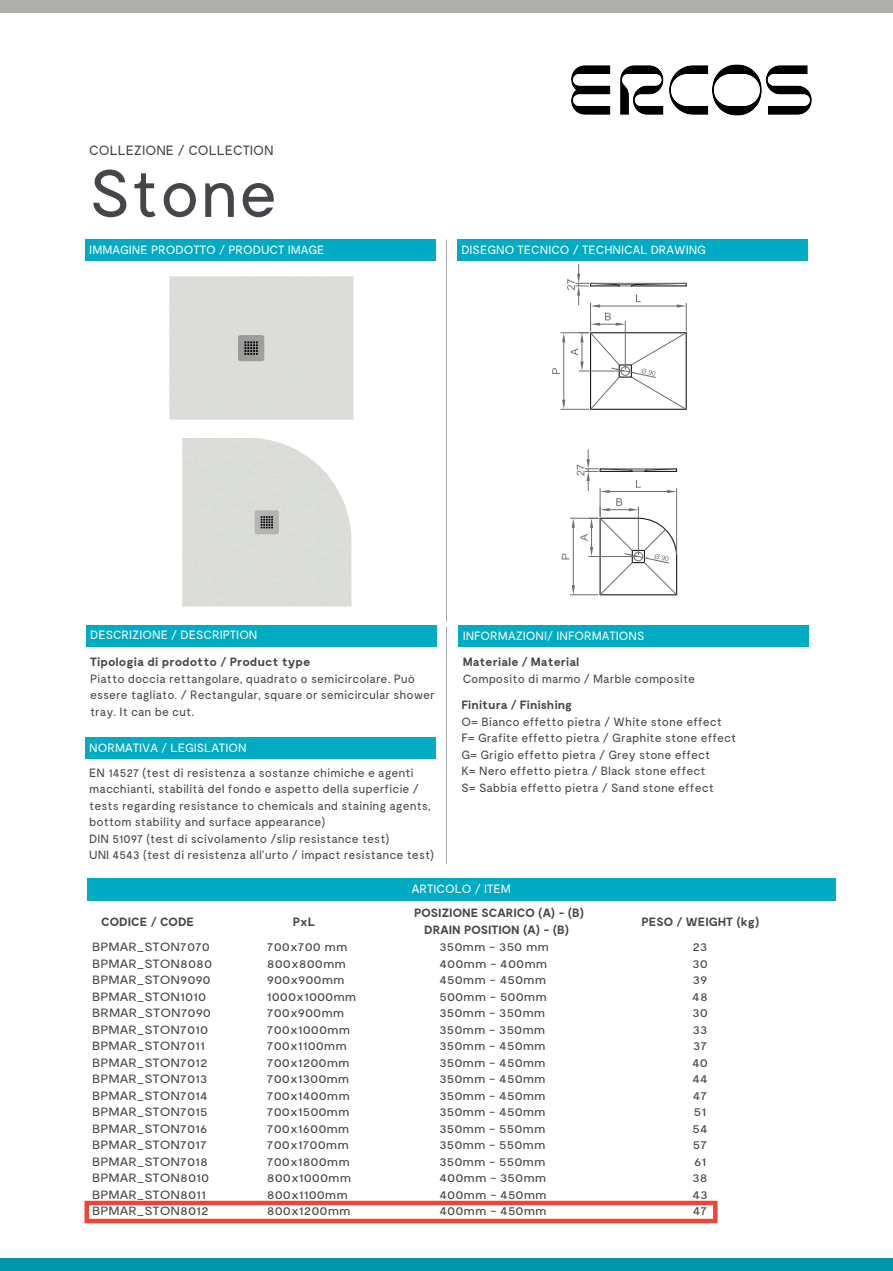
<style>
.page{position:relative;width:893px;height:1271px;background:#fff}
.page>*{position:absolute;margin:0;border:0;box-sizing:border-box;transform-origin:0 0}
.t1{font:67.2px "Moderat";color:#43464a}
.t2{font:13.5px "Moderat";color:#43464a}
.t3{font:12px/16.5px "Moderat";color:#43464a}
.t4{font:12px/16.5px "Moderat";color:#43464a;scale:1.12 1}
.t5{font:12px "Moderat";color:#fff}
.t6{font:700 12px/16.5px "Moderat";color:#43464a;text-align:center}
</style>
<div class="page">
<div style="left:0;top:0;width:893px;height:12px;background:#b0aeab"></div>
<div style="left:0;top:1259px;width:893px;height:12px;background:#0096aa"></div>
<div style="left:86px;top:625px;width:351px;height:21px;background:#00abc3"></div>
<div style="left:85px;top:240px;width:351px;height:21px;background:#00abc3"></div>
<div style="left:457px;top:240px;width:351px;height:21px;background:#00abc3"></div>
<hr style="left:446px;top:240px;width:1px;height:381px;background:#a8a9ad">
<hr style="left:446px;top:627px;width:1px;height:237px;background:#a8a9ad">
<div style="left:85px;top:737px;width:351px;height:22px;background:#00abc3"></div>
<div style="left:87px;top:878px;width:748px;height:22px;background:#00abc3"></div>
<div style="left:170px;top:276px;width:183px;height:143px;background:#dbddd8"></div>
<img style="left:182px;top:438px;width:169px;height:168px">
<div style="left:458px;top:625px;width:351px;height:21px;background:#00abc3"></div>
<img style="left:571px;top:64px;width:241px;height:52px">
<svg style="left:552px;top:264px;width:135px;height:146px"></svg>
<svg style="left:562px;top:450px;width:116px;height:146px"></svg>
<div style="left:85px;top:1201px;width:633px;height:22px;border:4px solid #f44336"></div>
<p class="t2" style="left:89px;top:143px;width:186px">COLLEZIONE / COLLECTION</p>
<h1 class="t1" style="left:89px;top:156px;width:190px">Stone</h1>
<p class="t5" style="left:89px;top:243px;width:237px">IMMAGINE PRODOTTO / PRODUCT IMAGE</p>
<p class="t5" style="left:461px;top:243px;width:246px">DISEGNO TECNICO / TECHNICAL DRAWING</p>
<p class="t5" style="left:90px;top:628px;width:169px">DESCRIZIONE / DESCRIPTION</p>
<p class="t5" style="left:463px;top:629px;width:183px">INFORMAZIONI/ INFORMATIONS</p>
<p class="t6" style="left:463px;top:654px;width:118px">Materiale / Material</p>
<p class="t3" style="left:463px;top:671px;width:234px">Composito di marmo / Marble composite</p>
<p class="t6" style="left:461px;top:697px;width:112px">Finitura / Finishing</p>
<p class="t3" style="left:461px;top:714px;width:277px">O= Bianco effetto pietra / White stone effect F= Grafite effetto pietra / Graphite stone effect G= Grigio effetto pietra / Grey stone effect<br>K= Nero effetto pietra / Black stone effect<br>S= Sabbia effetto pietra / Sand stone effect</p>
<p class="t6" style="left:90px;top:654px;width:222px">Tipologia di prodotto / Product type</p>
<p class="t3" style="left:90px;top:671px;width:346px">Piatto doccia rettangolare, quadrato o semicircolare. Può essere tagliato. / Rectangular, square or semicircular shower tray. It can be cut.</p>
<p class="t5" style="left:89px;top:741px;width:159px">NORMATIVA / LEGISLATION</p>
<p class="t3" style="left:89px;top:765px;width:346px">EN 14527 (test di resistenza a sostanze chimiche e agenti macchianti, stabilità del fondo e aspetto della superficie / tests regarding resistance to chemicals and staining agents, bottom stability and surface appearance)<br>DIN 51097 (test di scivolamento /slip resistance test)<br>UNI 4543 (test di resistenza all’urto / impact resistance test)</p>
<p class="t5" style="left:412px;top:882px;width:101px">ARTICOLO / ITEM</p>
<p class="t6" style="left:101px;top:914px;width:94px">CODICE / CODE</p>
<p class="t6" style="left:293px;top:914px;width:24px">PxL</p>
<p class="t6" style="left:414px;top:905px;width:172px">POSIZIONE SCARICO (A) - (B)<br>DRAIN POSITION (A) - (B)</p>
<p class="t6" style="left:642px;top:914px;width:119px">PESO / WEIGHT (kg)</p>
<p class="t4" style="left:92px;top:939px;width:109px">BPMAR_STON7070<br>BPMAR_STON8080<br>BPMAR_STON9090<br>BPMAR_STON1010<br>BRMAR_STON7090<br>BPMAR_STON7010<br>BPMAR_STON7011<br>BPMAR_STON7012<br>BPMAR_STON7013<br>BPMAR_STON7014<br>BPMAR_STON7015<br>BPMAR_STON7016<br>BPMAR_STON7017<br>BPMAR_STON7018<br>BPMAR_STON8010<br>BPMAR_STON8011<br>BPMAR_STON8012</p>
<p class="t4" style="left:267px;top:939px;width:81px">700x700 mm<br>800x800mm<br>900x900mm<br>1000x1000mm<br>700x900mm<br>700x1000mm<br>700x1100mm<br>700x1200mm<br>700x1300mm<br>700x1400mm<br>700x1500mm<br>700x1600mm<br>700x1700mm<br>700x1800mm<br>800x1000mm<br>800x1100mm<br>800x1200mm</p>
<p class="t4" style="left:439px;top:939px;width:99px">350mm - 350 mm<br>400mm - 400mm<br>450mm - 450mm<br>500mm - 500mm<br>350mm - 350mm<br>350mm - 350mm<br>350mm - 450mm<br>350mm - 450mm<br>350mm - 450mm<br>350mm - 450mm<br>350mm - 450mm<br>350mm - 550mm<br>350mm - 550mm<br>350mm - 550mm<br>400mm - 350mm<br>400mm - 450mm<br>400mm - 450mm</p>
<p class="t4" style="left:692px;top:939px;width:16px">23<br>30<br>39<br>48<br>30<br>33<br>37<br>40<br>44<br>47<br>51<br>54<br>57<br>61<br>38<br>43<br>47</p>
</div>
